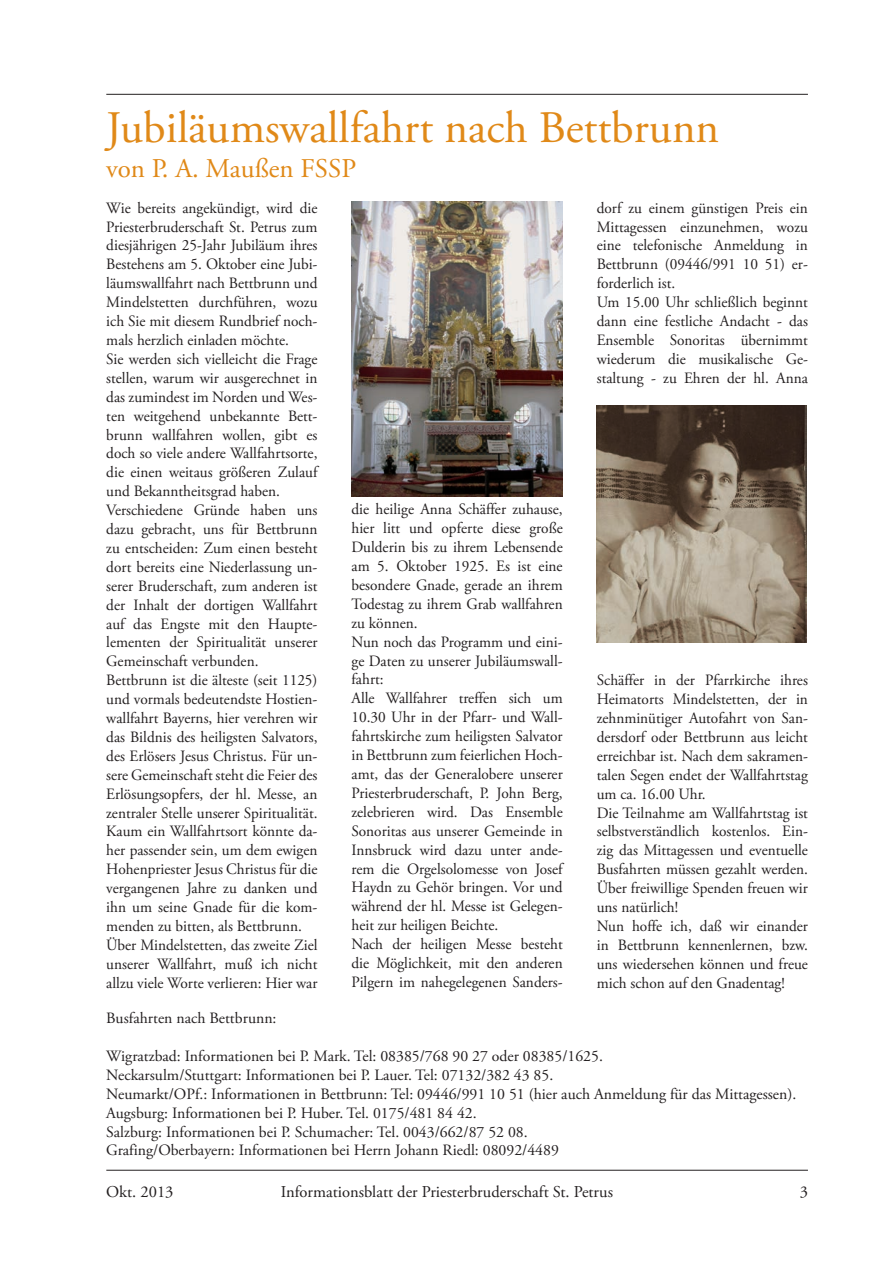
<style>
.page{position:relative;width:893px;height:1263px;background:#fff}
.page>*{position:absolute;margin:0;border:0;box-sizing:border-box;transform-origin:0 0}
.t1{font:45px "Adobe Garamond Pro";color:#e08918}
.t2{font:27px "Adobe Garamond Pro";color:#e08918}
.t3{font:16.5px "Adobe Garamond Pro";color:#231f20}
.t4{font:15.75px/18.9px "Adobe Garamond Pro";color:#231f20}
</style>
<div class="page">
<hr style="left:106px;top:1170px;width:702px;height:1px;background:#231f20">
<hr style="left:106px;top:94px;width:702px;height:1px;background:#231f20">
<img style="left:352px;top:201px;width:211px;height:296px">
<img style="left:597px;top:406px;width:209px;height:236px">
<h1 class="t1" style="left:106px;top:101px;width:614px">Jubiläumswallfahrt nach Bettbrunn</h1>
<h2 class="t2" style="left:106px;top:152px;width:251px">von P. A. Maußen FSSP</h2>
<p class="t4" style="left:106px;top:199px;width:213px">Wie bereits angekündigt, wird die Priesterbruderschaft St. Petrus zum diesjährigen 25-Jahr Jubiläum ihres Bestehens am 5. Oktober eine Jubi&shy;läumswallfahrt nach Bettbrunn und Mindelstetten durchführen, wozu ich Sie mit diesem Rundbrief noch&shy;mals herzlich einladen möchte.<br>Sie werden sich vielleicht die Frage stellen, warum wir ausgerechnet in das zumindest im Norden und Wes&shy;ten weitgehend unbekannte Bett&shy;brunn wallfahren wollen, gibt es doch so viele andere Wallfahrtsorte, die einen weitaus größeren Zulauf und Bekanntheitsgrad haben.<br>Verschiedene Gründe haben uns dazu gebracht, uns für Bettbrunn zu entscheiden: Zum einen besteht dort bereits eine Niederlassung un&shy;serer Bruderschaft, zum anderen ist der Inhalt der dortigen Wallfahrt auf das Engste mit den Haupte&shy;lementen der Spiritualität unserer Gemeinschaft verbunden.<br>Bettbrunn ist die älteste (seit 1125) und vormals bedeutendste Hostien&shy;wallfahrt Bayerns, hier verehren wir das Bildnis des heiligsten Salvators, des Erlösers Jesus Christus. Für un&shy;sere Gemeinschaft steht die Feier des Erlösungsopfers, der hl. Messe, an zentraler Stelle unserer Spiritualität.<br>Kaum ein Wallfahrtsort könnte da&shy;her passender sein, um dem ewigen Hohenpriester Jesus Christus für die vergangenen Jahre zu danken und ihn um seine Gnade für die kom&shy;menden zu bitten, als Bettbrunn.<br>Über Mindelstetten, das zweite Ziel unserer Wallfahrt, muß ich nicht allzu viele Worte verlieren: Hier war</p>
<p class="t4" style="left:351px;top:500px;width:213px">die heilige Anna Schäffer zuhause, hier litt und opferte diese große<br>Dulderin bis zu ihrem Lebensende am 5. Oktober 1925. Es ist eine besondere Gnade, gerade an ihrem<br>Todestag zu ihrem Grab wallfahren zu können.<br>Nun noch das Programm und eini&shy;ge Daten zu unserer Jubiläumswall&shy;fahrt:<br>Alle Wallfahrer treffen sich um<br>10.30 Uhr in der Pfarr- und Wall&shy;fahrtskirche zum heiligsten Salvator in Bettbrunn zum feierlichen Hoch&shy;amt, das der Generalobere unserer<br>Priesterbruderschaft, P. John Berg, zelebrieren wird. Das Ensemble<br>Sonoritas aus unserer Gemeinde in<br>Innsbruck wird dazu unter ande&shy;rem die Orgelsolomesse von Josef<br>Haydn zu Gehör bringen. Vor und während der hl. Messe ist Gelegen&shy;heit zur heiligen Beichte.<br>Nach der heiligen Messe besteht die Möglichkeit, mit den anderen<br>Pilgern im nahegelegenen Sanders-</p>
<p class="t4" style="left:597px;top:199px;width:213px">dorf zu einem günstigen Preis ein<br>Mittagessen einzunehmen, wozu eine telefonische Anmeldung in<br>Bettbrunn (09446/991 10 51) er&shy;forderlich ist.<br>Um 15.00 Uhr schließlich beginnt dann eine festliche Andacht - das<br>Ensemble Sonoritas übernimmt wiederum die musikalische Ge&shy;staltung - zu Ehren der hl. Anna</p>
<p class="t4" style="left:597px;top:671px;width:213px">Schäffer in der Pfarrkirche ihres<br>Heimatorts Mindelstetten, der in zehnminütiger Autofahrt von San&shy;dersdorf oder Bettbrunn aus leicht erreichbar ist. Nach dem sakramen&shy;talen Segen endet der Wallfahrtstag um ca. 16.00 Uhr.<br>Die Teilnahme am Wallfahrtstag ist selbstverständlich kostenlos. Ein&shy;zig das Mittagessen und eventuelle<br>Busfahrten müssen gezahlt werden.<br>Über freiwillige Spenden freuen wir uns natürlich!<br>Nun hoffe ich, daß wir einander in Bettbrunn kennenlernen, bzw. uns wiedersehen können und freue mich schon auf den Gnadentag!</p>
<p class="t4" style="left:106px;top:1009px;width:172px">Busfahrten nach Bettbrunn:</p>
<p class="t4" style="left:106px;top:1047px;width:692px">Wigratzbad: Informationen bei P. Mark. Tel: 08385/768 90 27 oder 08385/1625.<br>Neckarsulm/Stuttgart: Informationen bei P. Lauer. Tel: 07132/382 43 85.<br>Neumarkt/OPf.: Informationen in Bettbrunn: Tel: 09446/991 10 51 (hier auch Anmeldung für das Mittagessen).<br>Augsburg: Informationen bei P. Huber. Tel. 0175/481 84 42.<br>Salzburg: Informationen bei P. Schumacher: Tel. 0043/662/87 52 08.<br>Grafing/Oberbayern: Informationen bei Herrn Johann Riedl: 08092/4489</p>
<p class="t3" style="left:106px;top:1181px;width:69px">Okt. 2013</p>
<p class="t3" style="left:281px;top:1181px;width:334px">Informationsblatt der Priesterbruderschaft St. Petrus</p>
<p class="t3" style="left:800px;top:1181px;width:10px">3</p>
</div>
